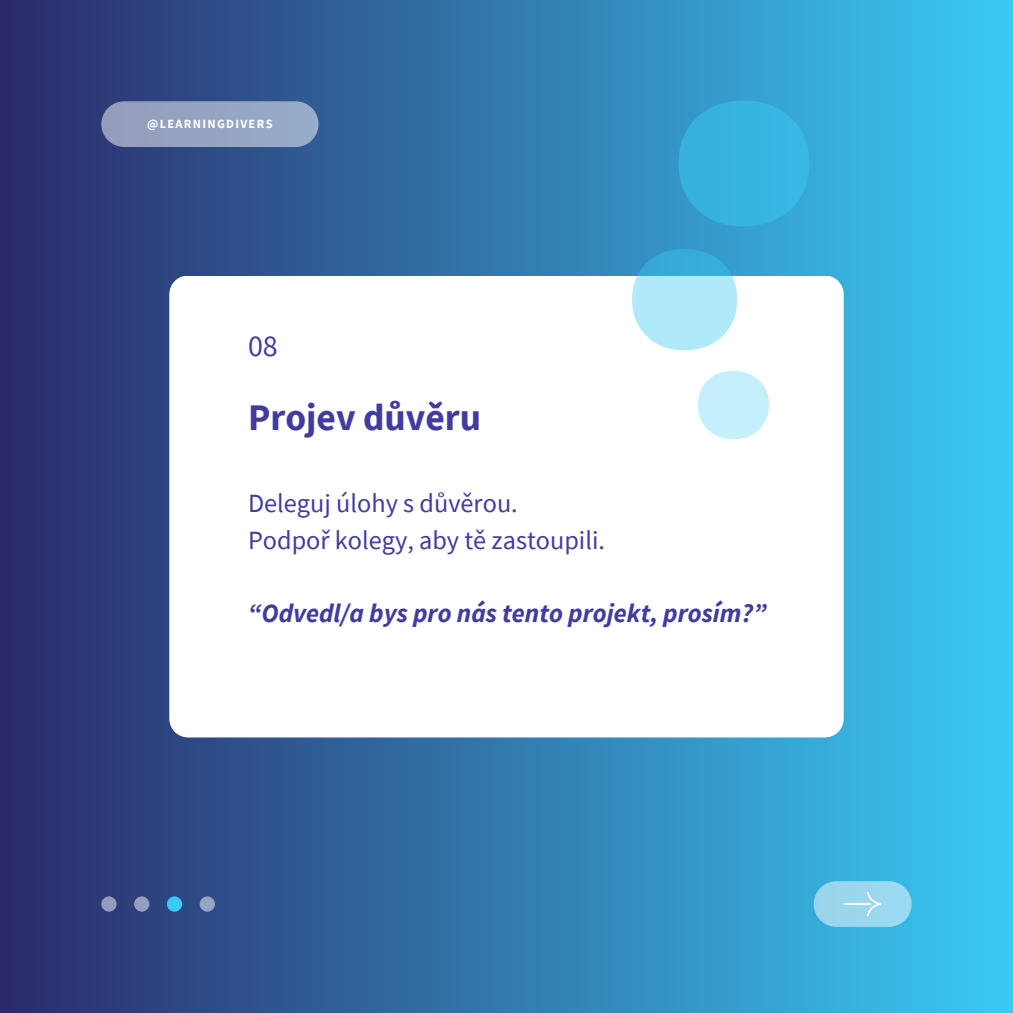
<style>
.page{position:relative;width:1013px;height:1013px;background:#fff}
.page>*{position:absolute;margin:0;border:0;box-sizing:border-box;transform-origin:0 0}
.t1{font:700 37.5px "Source Sans Pro";color:#413ca0}
.t2{font:30px "Source Sans Pro";color:#413ca0}
.t3{font:26.25px/36.5px "Source Sans Pro";color:#413ca0}
.t4{font:italic 700 26.25px "Source Sans Pro";color:#413ca0}
.t5{font:700 12.5px "Source Sans Pro";letter-spacing:.1em;color:#fff}
</style>
<div class="page">
<div style="left:0;top:0;width:1012px;height:1012px;background:linear-gradient(to right,#2b2a6a,#3acaf3)"></div>
<svg style="left:169px;top:275px;width:674px;height:462px"></svg>
<svg style="left:101px;top:896px;width:16px;height:15px"></svg>
<div style="left:134px;top:896px;width:15px;height:15px;background:#959fbd;border-radius:50%"></div>
<div style="left:167px;top:896px;width:15px;height:15px;background:#3acbf4;border-radius:50%"></div>
<div style="left:200px;top:896px;width:15px;height:15px;background:#96a4c2;border-radius:50%"></div>
<svg style="left:813px;top:881px;width:98px;height:45px;background:#93d4ec"></svg>
<svg style="left:678px;top:101px;width:131px;height:125px;background:#36b0dd"></svg>
<svg style="left:632px;top:249px;width:105px;height:101px;background:#97d9ef"></svg>
<svg style="left:698px;top:371px;width:71px;height:68px"></svg>
<svg style="left:101px;top:101px;width:217px;height:46px;background:#909fbe"></svg>
<h3 class="t5" style="left:147px;top:115px;width:127px">@LEARNINGDIVERS</h3>
<p class="t2" style="left:248px;top:326px;width:31px">08</p>
<h1 class="t1" style="left:248px;top:393px;width:235px">Projev důvěru</h1>
<p class="t3" style="left:248px;top:484px;width:358px">Deleguj úlohy s důvěrou.<br>Podpoř kolegy, aby tě zastoupili.</p>
<p class="t4" style="left:248px;top:596px;width:520px">“Odvedl/a bys pro nás tento projekt, prosím?”</p>
</div>
